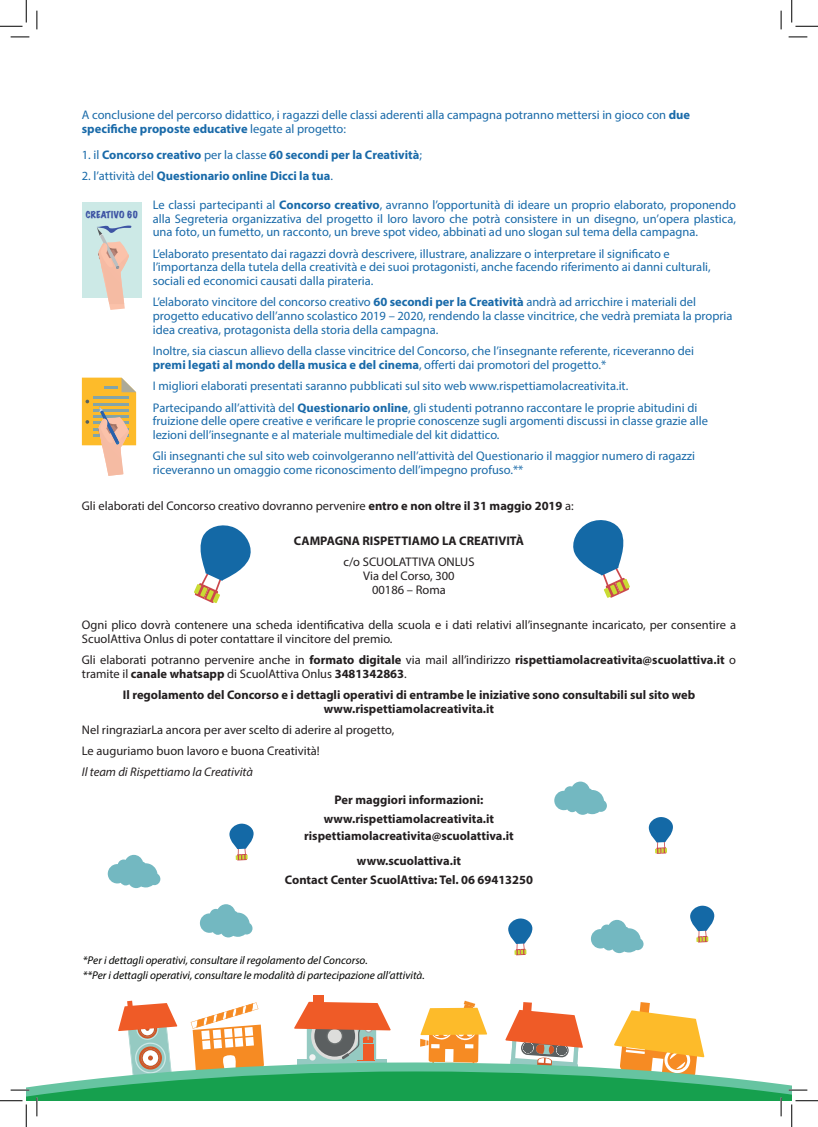
<style>
.page{position:relative;width:818px;height:1127px;background:#fff}
.page>*{position:absolute;margin:0;border:0;box-sizing:border-box;transform-origin:0 0}
.t1{font:12.5px/13.8px "Myriad Pro";color:#196aa9}
.t2{font:12.5px/13.8px "Myriad Pro";color:#231f20}
.t3{font:700 12.5px/13.8px "Myriad Pro";color:#231f20;text-align:center}
.t4{font:700 12.5px "Myriad Pro";color:#196aa9}
.t5{font:italic 12.5px "Myriad Pro";color:#231f20}
.t6{font:italic 11.25px/15px "Myriad Pro";color:#040503}
.t7{font:expanded 8.75px "Marker Felt";letter-spacing:.03em;color:#3d54a4}
.s1{font-weight:700}
.s2{font-weight:400}
</style>
<div class="page">
<div style="left:313px;top:994px;width:10px;height:17px;background:#ef5b27"></div>
<svg style="left:194px;top:525px;width:57px;height:78px"></svg>
<svg style="left:573px;top:520px;width:57px;height:77px"></svg>
<svg style="left:229px;top:823px;width:25px;height:37px"></svg>
<svg style="left:508px;top:918px;width:25px;height:37px"></svg>
<svg style="left:649px;top:817px;width:24px;height:36px"></svg>
<svg style="left:690px;top:905px;width:24px;height:37px"></svg>
<svg style="left:200px;top:904px;width:52px;height:33px"></svg>
<svg style="left:591px;top:919px;width:52px;height:33px"></svg>
<svg style="left:108px;top:854px;width:52px;height:33px"></svg>
<svg style="left:554px;top:781px;width:53px;height:33px"></svg>
<svg style="left:82px;top:377px;width:54px;height:99px"></svg>
<div style="left:82px;top:202px;width:60px;height:95px;background:#cce9e6"></div>
<svg style="left:96px;top:225px;width:36px;height:85px"></svg>
<svg style="left:11px;top:36px;width:18px;height:2px"></svg>
<svg style="left:788px;top:36px;width:19px;height:2px"></svg>
<svg style="left:36px;top:11px;width:2px;height:18px"></svg>
<svg style="left:780px;top:11px;width:2px;height:18px"></svg>
<svg style="left:0;top:0;width:27px;height:27px"></svg>
<svg style="left:791px;top:0;width:27px;height:27px"></svg>
<svg style="left:0;top:1000px;width:818px;height:126px"></svg>
<p class="t1" style="left:82px;top:108px;width:610px">A conclusione del percorso didattico, i ragazzi delle classi aderenti alla campagna potranno mettersi in gioco con <span class="s1">due specifiche proposte educative</span> legate al progetto:</p>
<p class="t4" style="left:82px;top:146px;width:342px"><span class="s2">1. il</span> Concorso creativo <span class="s2">per la classe</span> 60 secondi per la Creatività<span class="s2">;</span></p>
<p class="t4" style="left:82px;top:168px;width:253px"><span class="s2">2. l’attività del</span> Questionario online Dicci la tua<span class="s2">.</span></p>
<p class="t1" style="left:153px;top:198px;width:585px;text-align:justify">Le classi partecipanti al <span class="s1">Concorso creativo</span>, avranno l’opportunità di ideare un proprio elaborato, proponendo alla Segreteria organizzativa del progetto il loro lavoro che potrà consistere in un disegno, un’opera plastica, una foto, un fumetto, un racconto, un breve spot video, abbinati ad uno slogan sul tema della campagna.</p>
<p class="t1" style="left:153px;top:246px;width:559px">L’elaborato presentato dai ragazzi dovrà descrivere, illustrare, analizzare o interpretare il significato e l’importanza della tutela della creatività e dei suoi protagonisti, anche facendo riferimento ai danni culturali, sociali ed economici causati dalla pirateria.</p>
<p class="t1" style="left:153px;top:295px;width:581px">L’elaborato vincitore del concorso creativo <span class="s1">60 secondi per la Creatività</span> andrà ad arricchire i materiali del progetto educativo dell’anno scolastico 2019 – 2020, rendendo la classe vincitrice, che vedrà premiata la propria idea creativa, protagonista della storia della campagna.</p>
<p class="t1" style="left:153px;top:344px;width:543px">Inoltre, sia ciascun allievo della classe vincitrice del Concorso, che l’insegnante referente, riceveranno dei <span class="s1">premi legati al mondo della musica e del cinema</span>, offerti dai promotori del progetto.*</p>
<p class="t1" style="left:153px;top:375px;width:546px;line-height:21.2px">I migliori elaborati presentati saranno pubblicati sul sito web www.rispettiamolacreativita.it.<br>Partecipando all’attività del <span class="s1">Questionario online</span>, gli studenti potranno raccontare le proprie abitudini di</p>
<p class="t1" style="left:153px;top:414px;width:557px">fruizione delle opere creative e verificare le proprie conoscenze sugli argomenti discussi in classe grazie alle lezioni dell’insegnante e al materiale multimediale del kit didattico.</p>
<p class="t1" style="left:153px;top:449px;width:544px">Gli insegnanti che sul sito web coinvolgeranno nell’attività del Questionario il maggior numero di ragazzi riceveranno un omaggio come riconoscimento dell’impegno profuso.**</p>
<p class="t2" style="left:82px;top:498px;width:493px">Gli elaborati del Concorso creativo dovranno pervenire <span class="s1">entro e non oltre il 31 maggio 2019</span> a:</p>
<p class="t3" style="left:294px;top:533px;width:232px">CAMPAGNA RISPETTIAMO LA CREATIVITÀ</p>
<p class="t2" style="left:343px;top:555px;width:133px;text-align:center">c/o SCUOLATTIVA ONLUS<br>Via del Corso, 300<br>00186 – Roma</p>
<p class="t2" style="left:82px;top:617px;width:656px">Ogni plico dovrà contenere una scheda identificativa della scuola e i dati relativi all’insegnante incaricato, per consentire a<br>ScuolAttiva Onlus di poter contattare il vincitore del premio.</p>
<p class="t2" style="left:82px;top:652px;width:656px">Gli elaborati potranno pervenire anche in <span class="s1">formato digitale</span> via mail all’indirizzo <span class="s1">rispettiamolacreativita@scuolattiva.it</span> o tramite il <span class="s1">canale whatsapp</span> di ScuolAttiva Onlus <span class="s1">3481342863</span>.</p>
<p class="t3" style="left:123px;top:687px;width:574px">Il regolamento del Concorso e i dettagli operativi di entrambe le iniziative sono consultabili sul sito web www.rispettiamolacreativita.it</p>
<p class="t2" style="left:82px;top:718px;width:314px;line-height:21.2px">Nel ringraziarLa ancora per aver scelto di aderire al progetto,<br>Le auguriamo buon lavoro e buona Creatività!</p>
<p class="t5" style="left:82px;top:764px;width:173px">Il team di Rispettiamo la Creatività</p>
<p class="t3" style="left:324px;top:789px;width:172px;line-height:18.8px">Per maggiori informazioni: www.rispettiamolacreativita.it</p>
<p class="t3" style="left:304px;top:822px;width:211px;line-height:25px">rispettiamolacreativita@scuolattiva.it www.scuolattiva.it</p>
<p class="t3" style="left:285px;top:872px;width:250px">Contact Center ScuolAttiva: Tel. 06 69413250</p>
<p class="t7" style="left:86px;top:207px;width:54px">CREATIVO 60</p>
<p class="t6" style="left:83px;top:952px;width:343px">*Per i dettagli operativi, consultare il regolamento del Concorso.<br>**Per i dettagli operativi, consultare le modalità di partecipazione all’attività.</p>
</div>
